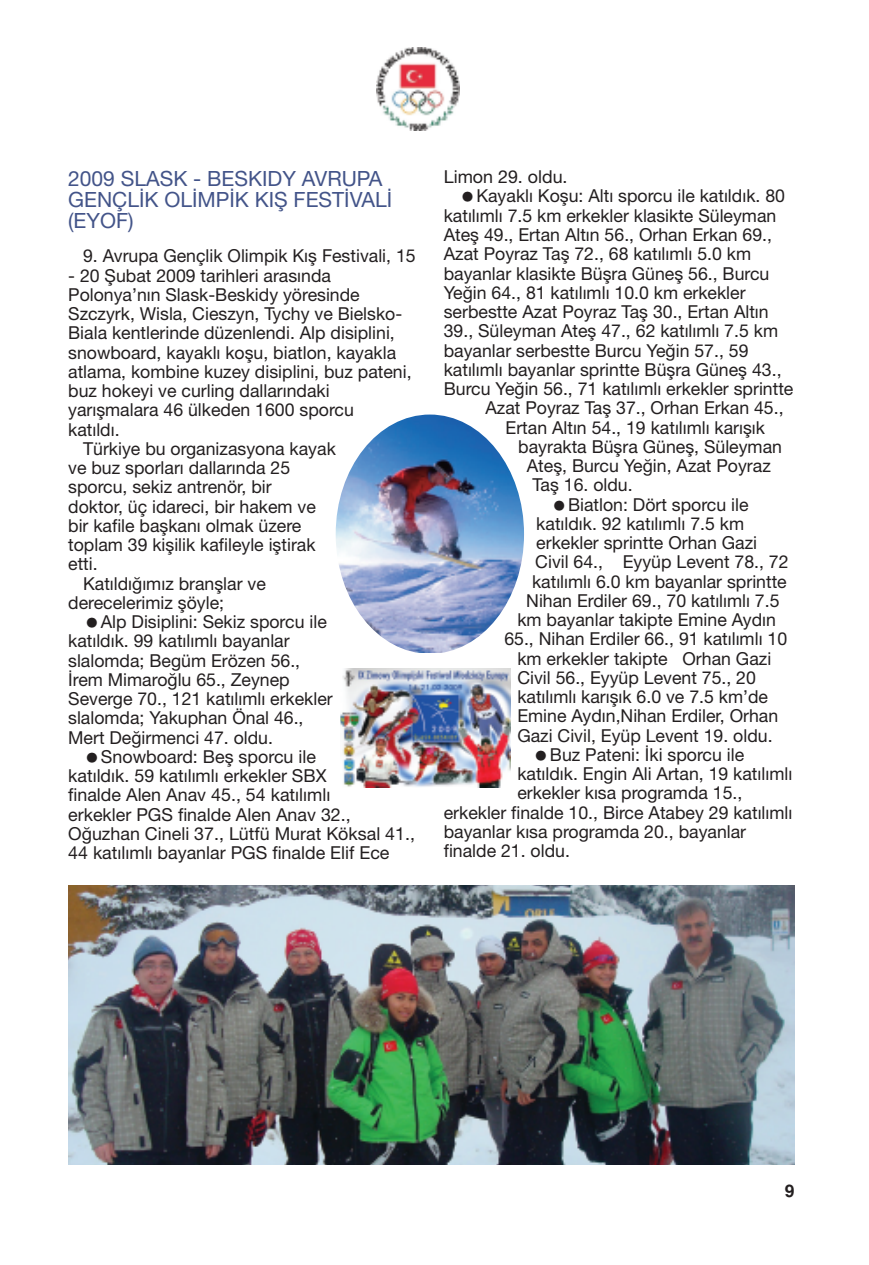
<style>
.page{position:relative;width:869px;height:1265px;background:#fff}
.page>*{position:absolute;margin:0;border:0;box-sizing:border-box;transform-origin:0 0}
.t1{font:21px/21px "Helvetica Neue";color:#435489}
.t2{font:17.85px "Helvetica Neue";color:#231f20}
.t3{font:700 17.5px "Helvetica";color:#231f20}
</style>
<div class="page">
<img style="left:376px;top:47px;width:83px;height:83px">
<img style="left:68px;top:885px;width:726px;height:280px">
<img style="left:335px;top:415px;width:189px;height:238px;border-radius:50%">
<img style="left:340px;top:668px;width:170px;height:120px">
<p class="t1" style="left:68px;top:168px;width:325px">2009 SLASK - BESKIDY AVRUPA<br>GENÇLİK OLİMPİK KIŞ FESTİVALİ (EYOF)</p>
<p class="t2" style="left:83px;top:245px;width:334px">9. Avrupa Gençlik Olimpik Kış Festivali, 15</p>
<p class="t2" style="left:68px;top:265px;width:264px">- 20 Şubat 2009 tarihleri arasında</p>
<p class="t2" style="left:68px;top:284px;width:293px">Polonya’nın Slask-Beskidy yöresinde</p>
<p class="t2" style="left:68px;top:303px;width:335px">Szczyrk, Wisla, Cieszyn, Tychy ve Bielsko-</p>
<p class="t2" style="left:68px;top:322px;width:328px">Biala kentlerinde düzenlendi. Alp disiplini,</p>
<p class="t2" style="left:68px;top:342px;width:329px">snowboard, kayaklı koşu, biatlon, kayakla</p>
<p class="t2" style="left:68px;top:361px;width:345px">atlama, kombine kuzey disiplini, buz pateni,</p>
<p class="t2" style="left:68px;top:380px;width:263px">buz hokeyi ve curling dallarındaki</p>
<p class="t2" style="left:68px;top:399px;width:287px">yarışmalara 46 ülkeden 1600 sporcu</p>
<p class="t2" style="left:68px;top:419px;width:53px">katıldı.</p>
<p class="t2" style="left:83px;top:438px;width:254px">Türkiye bu organizasyona kayak</p>
<p class="t2" style="left:68px;top:457px;width:223px">ve buz sporları dallarında 25</p>
<p class="t2" style="left:68px;top:476px;width:205px">sporcu, sekiz antrenör, bir</p>
<p class="t2" style="left:68px;top:496px;width:249px">doktor, üç idareci, bir hakem ve</p>
<p class="t2" style="left:68px;top:515px;width:235px">bir kafile başkanı olmak üzere</p>
<p class="t2" style="left:68px;top:534px;width:249px">toplam 39 kişilik kafileyle iştirak</p>
<p class="t2" style="left:68px;top:553px;width:31px">etti.</p>
<p class="t2" style="left:83px;top:573px;width:184px">Katıldığımız branşlar ve</p>
<p class="t2" style="left:68px;top:592px;width:157px">derecelerimiz şöyle;</p>
<p class="t2" style="left:101px;top:611px;width:227px">Alp Disiplini: Sekiz sporcu ile</p>
<p class="t2" style="left:68px;top:630px;width:223px">katıldık. 99 katılımlı bayanlar</p>
<p class="t2" style="left:68px;top:650px;width:233px">slalomda; Begüm Erözen 56.,</p>
<p class="t2" style="left:68px;top:669px;width:223px">İrem Mimaroğlu 65., Zeynep</p>
<p class="t2" style="left:68px;top:688px;width:266px">Severge 70., 121 katılımlı erkekler</p>
<p class="t2" style="left:68px;top:707px;width:237px">slalomda; Yakuphan Önal 46.,</p>
<p class="t2" style="left:68px;top:727px;width:206px">Mert Değirmenci 47. oldu.</p>
<p class="t2" style="left:101px;top:746px;width:216px">Snowboard: Beş sporcu ile</p>
<p class="t2" style="left:68px;top:765px;width:260px">katıldık. 59 katılımlı erkekler SBX</p>
<p class="t2" style="left:68px;top:784px;width:263px">finalde Alen Anav 45., 54 katılımlı</p>
<p class="t2" style="left:68px;top:804px;width:284px">erkekler PGS finalde Alen Anav 32.,</p>
<p class="t2" style="left:68px;top:823px;width:348px">Oğuzhan Cineli 37., Lütfü Murat Köksal 41.,</p>
<p class="t2" style="left:68px;top:842px;width:322px">44 katılımlı bayanlar PGS finalde Elif Ece</p>
<p class="t2" style="left:443px;top:166px;width:125px">Limon 29. oldu.</p>
<p class="t2" style="left:476px;top:186px;width:310px">Kayaklı Koşu: Altı sporcu ile katıldık. 80</p>
<p class="t2" style="left:443px;top:205px;width:334px">katılımlı 7.5 km erkekler klasikte Süleyman</p>
<p class="t2" style="left:443px;top:224px;width:330px">Ateş 49., Ertan Altın 56., Orhan Erkan 69.,</p>
<p class="t2" style="left:443px;top:243px;width:309px">Azat Poyraz Taş 72., 68 katılımlı 5.0 km</p>
<p class="t2" style="left:443px;top:263px;width:327px">bayanlar klasikte Büşra Güneş 56., Burcu</p>
<p class="t2" style="left:443px;top:282px;width:303px">Yeğin 64., 81 katılımlı 10.0 km erkekler</p>
<p class="t2" style="left:443px;top:301px;width:326px">serbestte Azat Poyraz Taş 30., Ertan Altın</p>
<p class="t2" style="left:443px;top:320px;width:335px">39., Süleyman Ateş 47., 62 katılımlı 7.5 km</p>
<p class="t2" style="left:443px;top:340px;width:306px">bayanlar serbestte Burcu Yeğin 57., 59</p>
<p class="t2" style="left:443px;top:359px;width:339px">katılımlı bayanlar sprintte Büşra Güneş 43.,</p>
<p class="t2" style="left:443px;top:378px;width:351px">Burcu Yeğin 56., 71 katılımlı erkekler sprintte</p>
<p class="t2" style="left:485px;top:397px;width:299px">Azat Poyraz Taş 37., Orhan Erkan 45.,</p>
<p class="t2" style="left:505px;top:417px;width:261px">Ertan Altın 54., 19 katılımlı karışık</p>
<p class="t2" style="left:518px;top:436px;width:265px">bayrakta Büşra Güneş, Süleyman</p>
<p class="t2" style="left:526px;top:455px;width:245px">Ateş, Burcu Yeğin, Azat Poyraz</p>
<p class="t2" style="left:532px;top:474px;width:102px">Taş 16. oldu.</p>
<p class="t2" style="left:567px;top:494px;width:182px">Biatlon: Dört sporcu ile</p>
<p class="t2" style="left:536px;top:513px;width:209px">katıldık. 92 katılımlı 7.5 km</p>
<p class="t2" style="left:536px;top:532px;width:222px">erkekler sprintte Orhan Gazi</p>
<p class="t2" style="left:535px;top:551px;width:255px">Civil 64., Eyyüp Levent 78., 72</p>
<p class="t2" style="left:532px;top:571px;width:256px">katılımlı 6.0 km bayanlar sprintte</p>
<p class="t2" style="left:526px;top:590px;width:255px">Nihan Erdiler 69., 70 katılımlı 7.5</p>
<p class="t2" style="left:517px;top:609px;width:260px">km bayanlar takipte Emine Aydın</p>
<p class="t2" style="left:504px;top:628px;width:284px">65., Nihan Erdiler 66., 91 katılımlı 10</p>
<p class="t2" style="left:517px;top:647px;width:255px">km erkekler takipte Orhan Gazi</p>
<p class="t2" style="left:517px;top:667px;width:240px">Civil 56., Eyyüp Levent 75., 20</p>
<p class="t2" style="left:517px;top:686px;width:252px">katılımlı karışık 6.0 ve 7.5 km’de</p>
<p class="t2" style="left:517px;top:705px;width:262px">Emine Aydın,Nihan Erdiler, Orhan</p>
<p class="t2" style="left:517px;top:724px;width:256px">Gazi Civil, Eyüp Levent 19. oldu.</p>
<p class="t2" style="left:549px;top:744px;width:196px">Buz Pateni: İki sporcu ile</p>
<p class="t2" style="left:517px;top:763px;width:276px">katıldık. Engin Ali Artan, 19 katılımlı</p>
<p class="t2" style="left:517px;top:782px;width:226px">erkekler kısa programda 15.,</p>
<p class="t2" style="left:443px;top:801px;width:350px">erkekler finalde 10., Birce Atabey 29 katılımlı</p>
<p class="t2" style="left:443px;top:821px;width:304px">bayanlar kısa programda 20., bayanlar</p>
<p class="t2" style="left:443px;top:840px;width:128px">finalde 21. oldu.</p>
<p class="t3" style="left:784px;top:1181px;width:11px">9</p>
</div>
